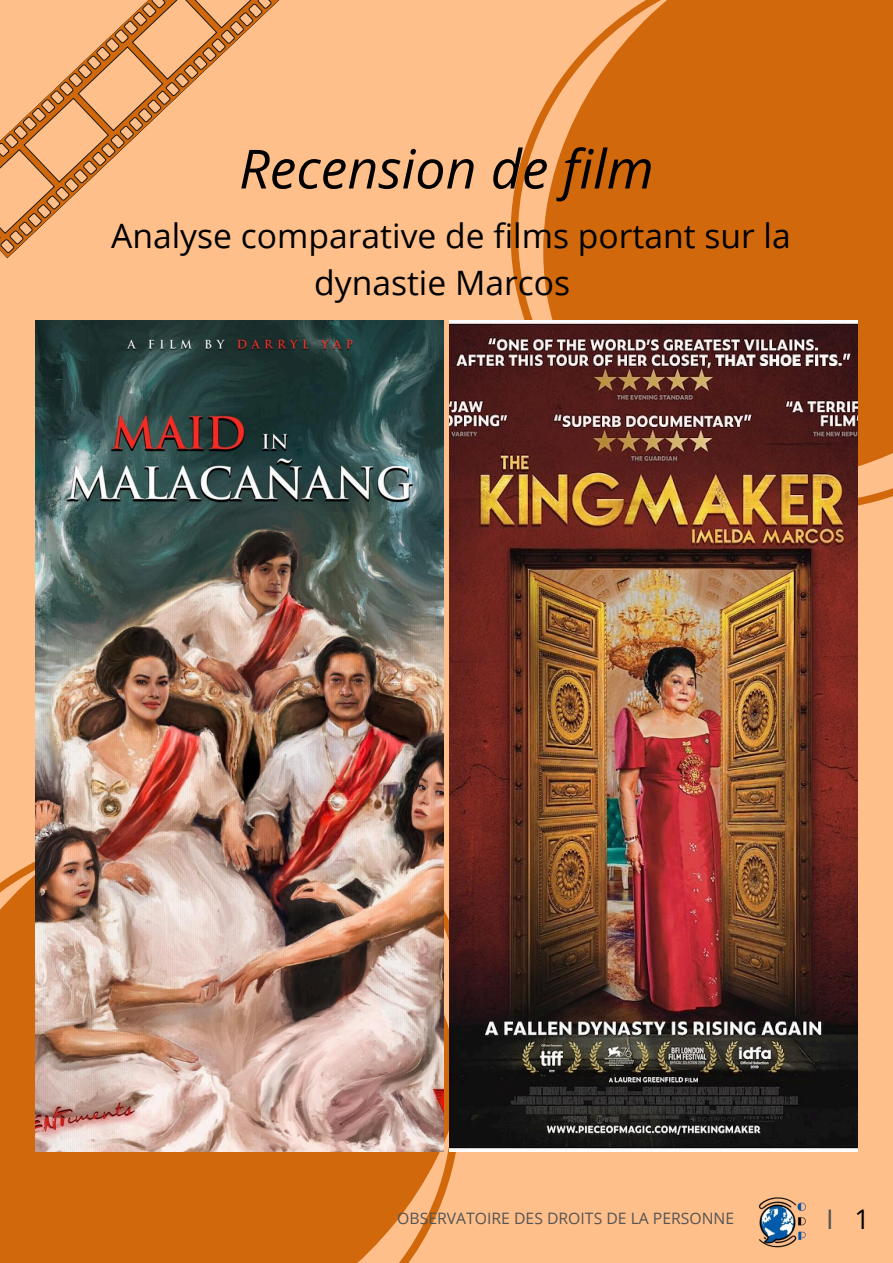
<style>
.page{position:relative;width:893px;height:1263px;background:#ffbf8b}
.page>*{position:absolute;margin:0;border:0;box-sizing:border-box;transform-origin:0 0}
.t1{font:italic 54px "Open Sans";color:#000}
.t2{font:33.6px/47px "Open Sans";color:#000;text-align:center}
.t3{font:27px "Open Sans";color:#545454}
.t4{font:15.75px "Open Sans";color:#545454}
.s1{color:#000}
</style>
<div class="page">
<svg style="left:510px;top:0;width:383px;height:506px;background:#d7761f"></svg>
<svg style="left:0;top:861px;width:470px;height:402px;background:#d6731b"></svg>
<img style="left:35px;top:321px;width:409px;height:830px">
<img style="left:449px;top:321px;width:409px;height:830px">
<svg style="left:0;top:0;width:279px;height:259px"></svg>
<img style="left:758px;top:1197px;width:48px;height:51px">
<p class="t1" style="left:239px;top:131px;width:416px">Recension de film</p>
<p class="t2" style="left:111px;top:212px;width:681px">Analyse comparative de films portant sur la dynastie Marcos</p>
<p class="t4" style="left:397px;top:1207px;width:338px">OBSERVATOIRE DES DROITS DE LA PERSONNE</p>
<h2 class="t3" style="left:826px;top:1200px;width:45px">I <span class="s1">1</span></h2>
</div>
